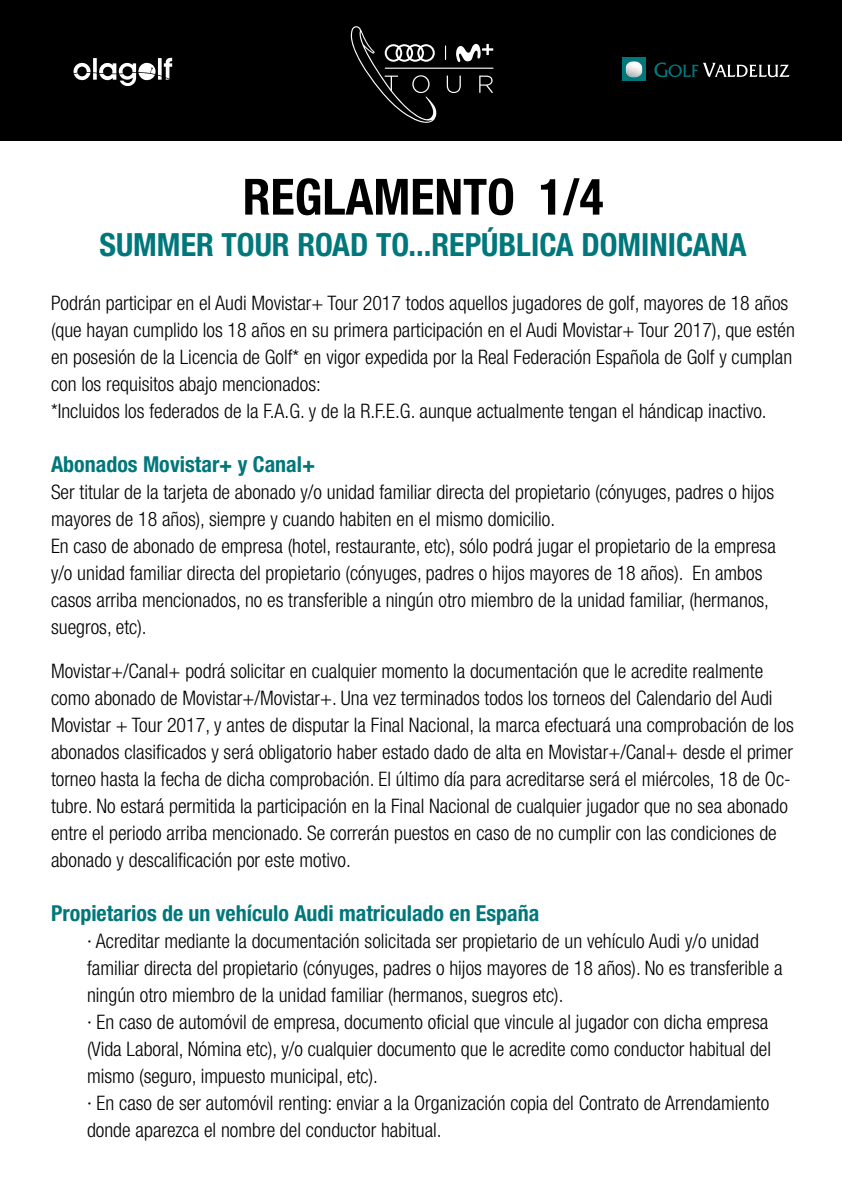
<style>
.page{position:relative;width:842px;height:1191px;background:#fff}
.page>*{position:absolute;margin:0;border:0;box-sizing:border-box;transform-origin:0 0}
.t1{font:700 condensed 50px "Helvetica Neue";color:#000}
.t2{font:700 condensed 32px "Helvetica Neue";color:#00777b}
.t3{font:700 condensed 22px "Helvetica Neue";color:#00777b}
.t4{font:300 condensed 20px/27px "Helvetica Neue";color:#000}
</style>
<div class="page">
<div style="left:0;top:0;width:842px;height:140px;background:#000"></div>
<svg style="left:73px;top:58px;width:99px;height:28px"></svg>
<div style="left:622px;top:58px;width:24px;height:23px;background:#00777b"></div>
<svg style="left:654px;top:62px;width:135px;height:15px"></svg>
<svg style="left:456px;top:44px;width:37px;height:18px"></svg>
<svg style="left:445px;top:46px;width:1px;height:14px"></svg>
<hr style="left:385px;top:68px;width:108px;height:1px;background:#fff">
<svg style="left:351px;top:26px;width:86px;height:97px"></svg>
<svg style="left:447px;top:76px;width:14px;height:17px"></svg>
<svg style="left:479px;top:76px;width:14px;height:17px"></svg>
<img style="left:626px;top:61px;width:16px;height:17px">
<h1 class="t1" style="left:243px;top:166px;width:362px">REGLAMENTO 1/4</h1>
<h2 class="t2" style="left:99px;top:225px;width:649px">SUMMER TOUR ROAD TO...REPÚBLICA DOMINICANA</h2>
<p class="t4" style="left:51px;top:289px;width:745px">Podrán participar en el Audi Movistar+ Tour 2017 todos aquellos jugadores de golf, mayores de 18 años (que hayan cumplido los 18 años en su primera participación en el Audi Movistar+ Tour 2017), que estén en posesión de la Licencia de Golf* en vigor expedida por la Real Federación Española de Golf y cumplan con los requisitos abajo mencionados:<br>*Incluidos los federados de la F.A.G. y de la R.F.E.G. aunque actualmente tengan el hándicap inactivo.</p>
<p class="t3" style="left:51px;top:450px;width:266px">Abonados Movistar+ y Canal+</p>
<p class="t4" style="left:51px;top:478px;width:726px">Ser titular de la tarjeta de abonado y/o unidad familiar directa del propietario (cónyuges, padres o hijos mayores de 18 años), siempre y cuando habiten en el mismo domicilio.<br>En caso de abonado de empresa (hotel, restaurante, etc), sólo podrá jugar el propietario de la empresa y/o unidad familiar directa del propietario (cónyuges, padres o hijos mayores de 18 años). En ambos casos arriba mencionados, no es transferible a ningún otro miembro de la unidad familiar, (hermanos, suegros, etc).</p>
<p class="t4" style="left:51px;top:657px;width:744px">Movistar+/Canal+ podrá solicitar en cualquier momento la documentación que le acredite realmente como abonado de Movistar+/Movistar+. Una vez terminados todos los torneos del Calendario del Audi Movistar + Tour 2017, y antes de disputar la Final Nacional, la marca efectuará una comprobación de los abonados clasificados y será obligatorio haber estado dado de alta en Movistar+/Canal+ desde el primer torneo hasta la fecha de dicha comprobación. El último día para acreditarse será el miércoles, 18 de Oc&shy;tubre. No estará permitida la participación en la Final Nacional de cualquier jugador que no sea abonado entre el periodo arriba mencionado. Se correrán puestos en caso de no cumplir con las condiciones de abonado y descalificación por este motivo.</p>
<p class="t3" style="left:51px;top:899px;width:490px">Propietarios de un vehículo Audi matriculado en España</p>
<p class="t4" style="left:87px;top:927px;width:697px">· Acreditar mediante la documentación solicitada ser propietario de un vehículo Audi y/o unidad familiar directa del propietario (cónyuges, padres o hijos mayores de 18 años). No es transferible a ningún otro miembro de la unidad familiar (hermanos, suegros etc).<br>· En caso de automóvil de empresa, documento oficial que vincule al jugador con dicha empresa (Vida Laboral, Nómina etc), y/o cualquier documento que le acredite como conductor habitual del mismo (seguro, impuesto municipal, etc).<br>· En caso de ser automóvil renting: enviar a la Organización copia del Contrato de Arrendamiento donde aparezca el nombre del conductor habitual.</p>
</div>
